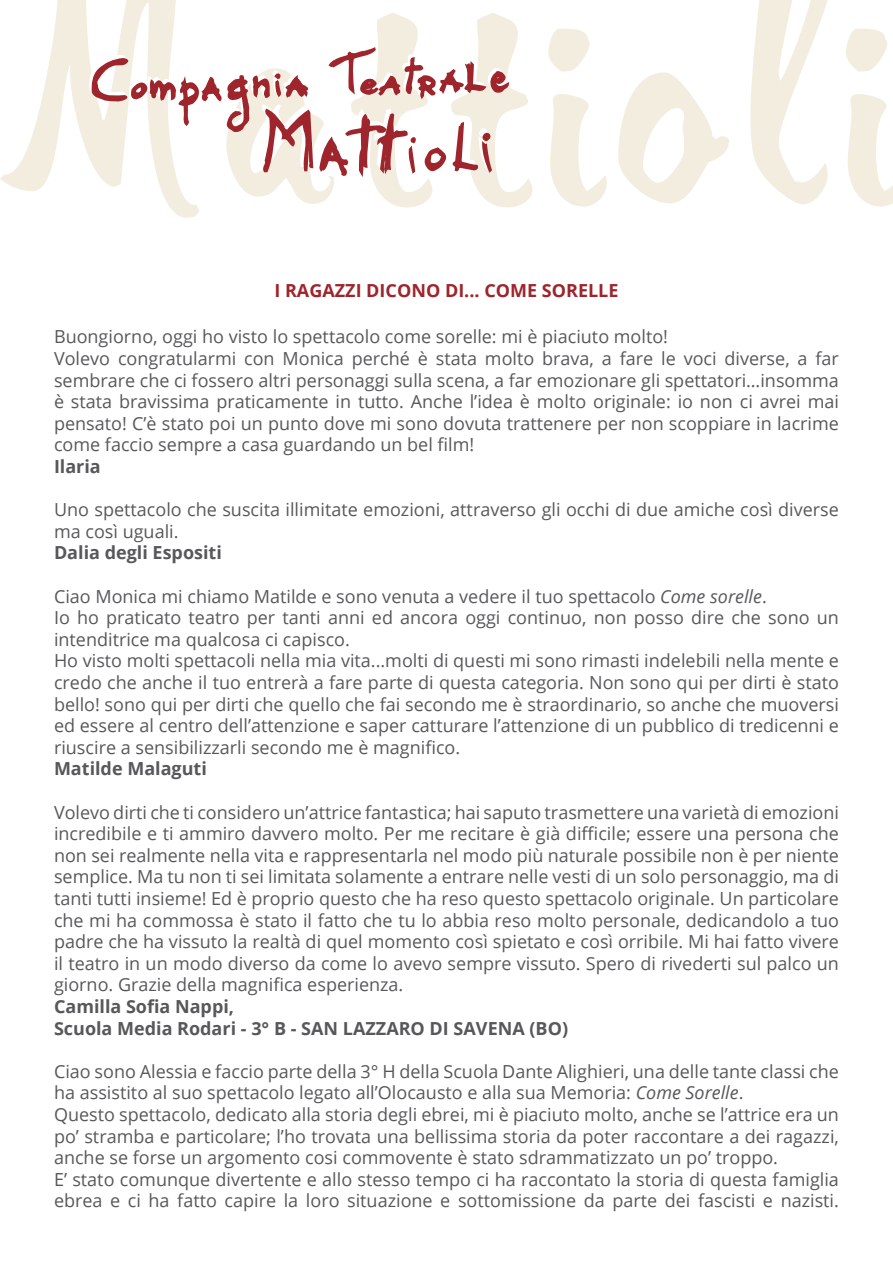
<style>
.page{position:relative;width:893px;height:1263px;background:#fff}
.page>*{position:absolute;margin:0;border:0;box-sizing:border-box;transform-origin:0 0}
.t1{font:18px/21.6px "Open Sans";color:#58585b}
.t2{font:700 18px/21.6px "Open Sans";color:#58585b}
.t3{font:700 18px "Open Sans";color:#9e252c}
.s1{font-style:italic}
</style>
<div class="page">
<svg style="left:548px;top:29px;width:59px;height:178px"></svg>
<svg style="left:618px;top:72px;width:111px;height:131px"></svg>
<svg style="left:750px;top:0;width:78px;height:204px"></svg>
<svg style="left:846px;top:29px;width:47px;height:178px"></svg>
<svg style="left:0;top:0;width:532px;height:218px"></svg>
<p class="t3" style="left:274px;top:277px;width:346px">I RAGAZZI DICONO DI... COME SORELLE</p>
<p class="t1" style="left:54px;top:326px;width:786px">Buongiorno, oggi ho visto lo spettacolo come sorelle: mi è piaciuto molto!<br>Volevo congratularmi con Monica perché è stata molto brava, a fare le voci diverse, a far sembrare che ci fossero altri personaggi sulla scena, a far emozionare gli spettatori…insomma è stata bravissima praticamente in tutto. Anche l’idea è molto originale: io non ci avrei mai pensato! C’è stato poi un punto dove mi sono dovuta trattenere per non scoppiare in lacrime come faccio sempre a casa guardando un bel film!</p>
<p class="t2" style="left:54px;top:455px;width:48px">Ilaria</p>
<p class="t1" style="left:54px;top:498px;width:786px">Uno spettacolo che suscita illimitate emozioni, attraverso gli occhi di due amiche così diverse ma così uguali.</p>
<p class="t2" style="left:54px;top:542px;width:169px">Dalia degli Espositi</p>
<p class="t1" style="left:54px;top:585px;width:786px">Ciao Monica mi chiamo Matilde e sono venuta a vedere il tuo spettacolo <span class="s1">Come sorelle</span>.<br>Io ho praticato teatro per tanti anni ed ancora oggi continuo, non posso dire che sono un intenditrice ma qualcosa ci capisco.<br>Ho visto molti spettacoli nella mia vita...molti di questi mi sono rimasti indelebili nella mente e credo che anche il tuo entrerà a fare parte di questa categoria. Non sono qui per dirti è stato bello! sono qui per dirti che quello che fai secondo me è straordinario, so anche che muoversi ed essere al centro dell’attenzione e saper catturare l’attenzione di un pubblico di tredicenni e riuscire a sensibilizzarli secondo me è magnifico.</p>
<p class="t2" style="left:54px;top:758px;width:154px">Matilde Malaguti</p>
<p class="t1" style="left:54px;top:801px;width:786px;text-align:justify">Volevo dirti che ti considero un’attrice fantastica; hai saputo trasmettere una varietà di emozioni incredibile e ti ammiro davvero molto. Per me recitare è già difficile; essere una persona che non sei realmente nella vita e rappresentarla nel modo più naturale possibile non è per niente semplice. Ma tu non ti sei limitata solamente a entrare nelle vesti di un solo personaggio, ma di tanti tutti insieme! Ed è proprio questo che ha reso questo spettacolo originale. Un particolare che mi ha commossa è stato il fatto che tu lo abbia reso molto personale, dedicandolo a tuo padre che ha vissuto la realtà di quel momento così spietato e così orribile. Mi hai fatto vivere il teatro in un modo diverso da come lo avevo sempre vissuto. Spero di rivederti sul palco un giorno. Grazie della magnifica esperienza.</p>
<p class="t2" style="left:54px;top:995px;width:516px">Camilla Sofia Nappi,<br>Scuola Media Rodari - 3° B - SAN LAZZARO DI SAVENA (BO)</p>
<p class="t1" style="left:54px;top:1060px;width:786px">Ciao sono Alessia e faccio parte della 3° H della Scuola Dante Alighieri, una delle tante classi che ha assistito al suo spettacolo legato all’Olocausto e alla sua Memoria: <span class="s1">Come Sorelle</span>.<br>Questo spettacolo, dedicato alla storia degli ebrei, mi è piaciuto molto, anche se l’attrice era un po’ stramba e particolare; l’ho trovata una bellissima storia da poter raccontare a dei ragazzi, anche se forse un argomento cosi commovente è stato sdrammatizzato un po’ troppo.<br>E’ stato comunque divertente e allo stesso tempo ci ha raccontato la storia di questa famiglia ebrea e ci ha fatto capire la loro situazione e sottomissione da parte dei fascisti e nazisti.</p>
</div>
